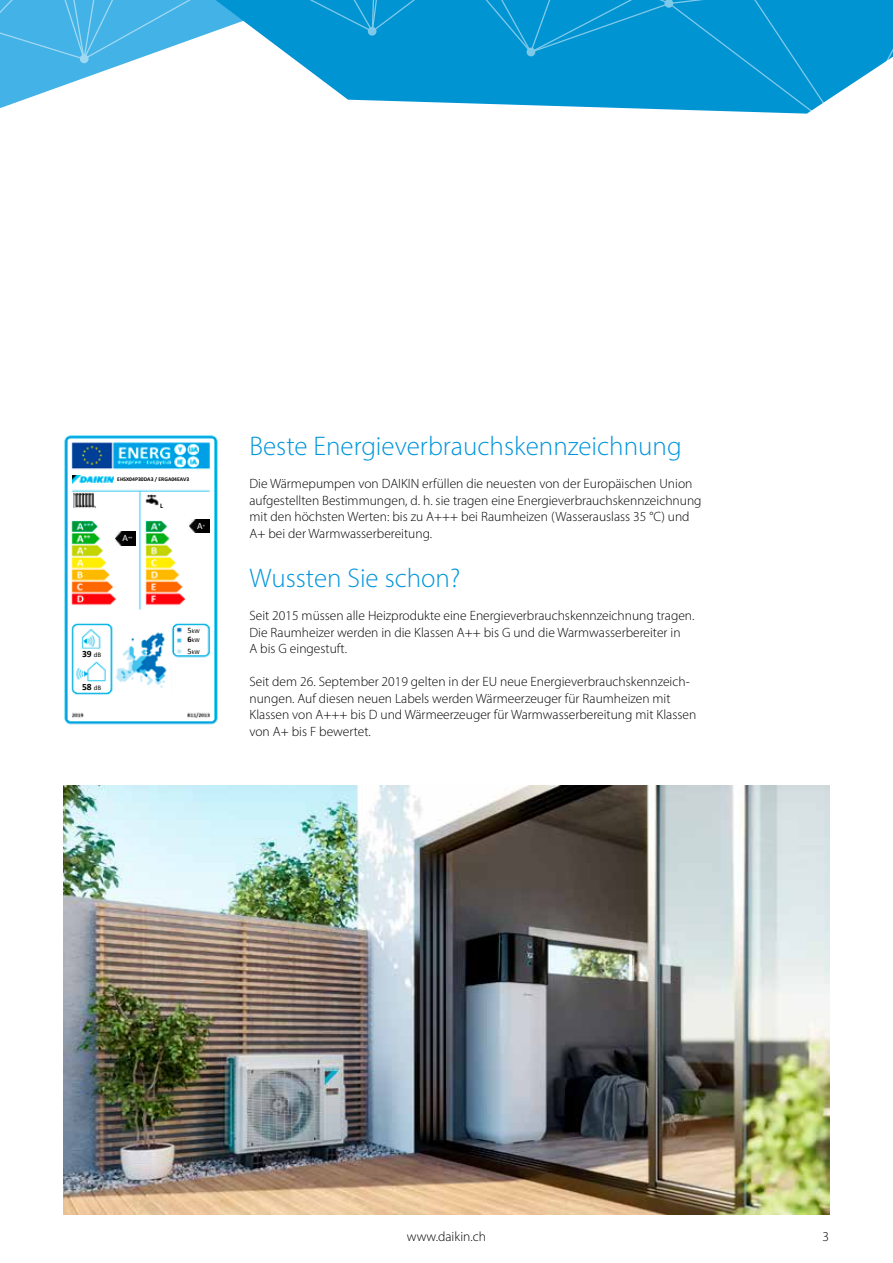
<style>
.page{position:relative;width:893px;height:1263px;background:#fff}
.page>*{position:absolute;margin:0;border:0;box-sizing:border-box;transform-origin:0 0}
.t1{font:300 27px "Myriad Pro";color:#0095db}
.t2{font:300 13.5px/16.5px "Myriad Pro";color:#000}
.t3{font:9.6px "Calibri Bold PDF Subset";color:#000}
.t4{font:9.6px "Calibri PDF Subset";color:#fff}
.t5{font:6.9px "Calibri Bold PDF Subset";color:#000}
.t6{font:6px/9.6px "Calibri PDF Subset";color:#000}
.t7{font:5.7px "Calibri Bold PDF Subset";color:#000}
.t8{font:4.8px "Calibri PDF Subset";color:#fff}
.s1{font-size:9.6px}
.s2{font-family:"Calibri PDF Subset";font-size:6.9px}
.s3{font-size:8.25px}
.s4{font-family:"Calibri Bold PDF Subset";font-size:8.25px}
</style>
<div class="page">
<svg style="left:0;top:0;width:893px;height:114px"></svg>
<img style="left:64px;top:786px;width:765px;height:429px">
<img style="left:64px;top:435px;width:154px;height:290px">
<img style="left:72px;top:475px;width:42px;height:8px">
<img style="left:116px;top:532px;width:20px;height:13px">
<img style="left:190px;top:519px;width:20px;height:13px">
<svg style="left:171px;top:660px;width:41px;height:41px"></svg>
<p class="t7" style="left:117px;top:475px;width:74px">EHSX04P30DA3 / ERGA04EAV3</p>
<p class="t5" style="left:160px;top:501px;width:4px">L</p>
<p class="t8" style="left:122px;top:534px;width:12px"><span class="s1">A</span>++</p>
<p class="t4" style="left:197px;top:519px;width:10px">A<sup>+</sup></p>
<p class="t3" style="left:82px;top:647px;width:21px">39 <span class="s2">dB</span></p>
<p class="t3" style="left:82px;top:680px;width:21px">58 <span class="s2">dB</span></p>
<p class="t6" style="left:187px;top:626px;width:14px"><span class="s3">5</span>kW<br><span class="s4">6</span>kW</p>
<p class="t6" style="left:187px;top:647px;width:14px"><span class="s3">5</span>kW</p>
<h1 class="t1" style="left:249px;top:430px;width:434px">Beste Energieverbrauchskennzeichnung</h1>
<p class="t2" style="left:249px;top:475px;width:454px">Die Wärmepumpen von DAIKIN erfüllen die neuesten von der Europäischen Union aufgestellten Bestimmungen, d. h. sie tragen eine Energieverbrauchskennzeichnung mit den höchsten Werten: bis zu A+++ bei Raumheizen (Wasserauslass 35 °C) und A+ bei der Warmwasserbereitung.</p>
<h1 class="t1" style="left:249px;top:562px;width:212px">Wussten Sie schon?</h1>
<p class="t2" style="left:249px;top:607px;width:447px">Seit 2015 müssen alle Heizprodukte eine Energieverbrauchskennzeichnung tragen.<br>Die Raumheizer werden in die Klassen A++ bis G und die Warmwasserbereiter in<br>A bis G eingestuft.</p>
<p class="t2" style="left:249px;top:673px;width:448px">Seit dem 26. September 2019 gelten in der EU neue Energieverbrauchskennzeich&shy;nungen. Auf diesen neuen Labels werden Wärmeerzeuger für Raumheizen mit Klassen von A+++ bis D und Wärmeerzeuger für Warmwasserbereitung mit Klassen von A+ bis F bewertet.</p>
<p class="t2" style="left:407px;top:1228px;width:81px">www.daikin.ch</p>
<p class="t2" style="left:823px;top:1228px;width:8px">3</p>
</div>
